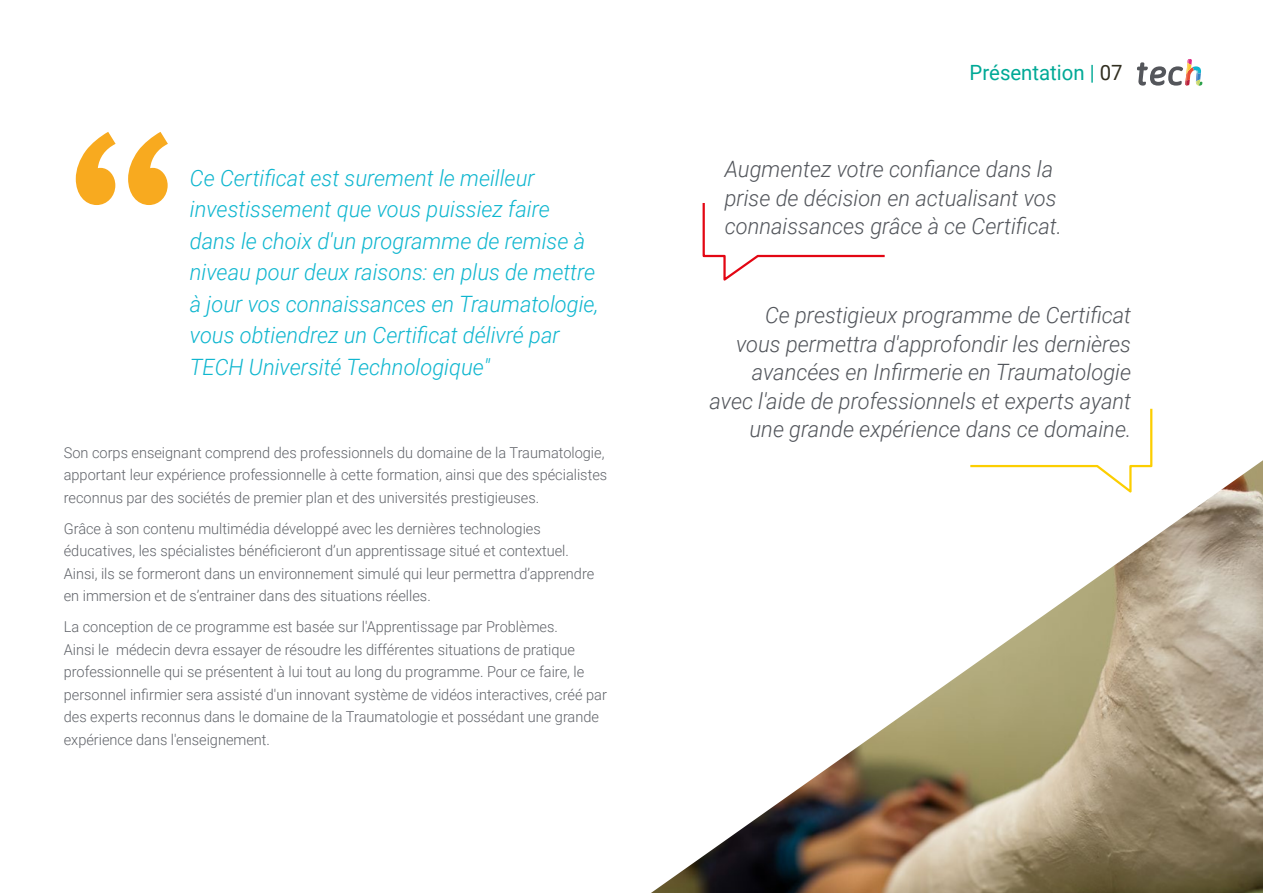
<style>
.page{position:relative;width:1263px;height:893px;background:#fff}
.page>*{position:absolute;margin:0;border:0;box-sizing:border-box;transform-origin:0 0}
.t1{font:italic 300 22.5px/28.5px "Roboto";color:#52555b;text-align:right}
.t2{font:italic 300 22.5px/31.5px "Roboto";color:#0fb6cf}
.t3{font:21px "Roboto";color:#00a996}
.t4{font:300 15px/22.5px "Roboto";color:#61646a}
.s1{color:#312e20}
</style>
<div class="page">
<svg style="left:76px;top:132px;width:92px;height:73px"></svg>
<svg style="left:1150px;top:408px;width:3px;height:52px"></svg>
<img style="left:651px;top:460px;width:612px;height:433px">
<svg style="left:702px;top:203px;width:183px;height:78px"></svg>
<svg style="left:1137px;top:59px;width:65px;height:27px"></svg>
<p class="t2" style="left:190px;top:161px;width:410px">Ce Certificat est surement le meilleur investissement que vous puissiez faire dans le choix d'un programme de remise à niveau pour deux raisons: en plus de mettre à jour vos connaissances en Traumatologie, vous obtiendrez un Certificat délivré par TECH Université Technologique"</p>
<p class="t4" style="left:64px;top:441px;width:545px">Son corps enseignant comprend des professionnels du domaine de la Traumatologie, apportant leur expérience professionnelle à cette formation, ainsi que des spécialistes reconnus par des sociétés de premier plan et des universités prestigieuses.</p>
<p class="t4" style="left:64px;top:517px;width:532px">Grâce à son contenu multimédia développé avec les dernières technologies éducatives, les spécialistes bénéficieront d’un apprentissage situé et contextuel.<br>Ainsi, ils se formeront dans un environnement simulé qui leur permettra d’apprendre en immersion et de s’entrainer dans des situations réelles.</p>
<p class="t4" style="left:64px;top:615px;width:545px">La conception de ce programme est basée sur l'Apprentissage par Problèmes.<br>Ainsi le médecin devra essayer de résoudre les différentes situations de pratique professionnelle qui se présentent à lui tout au long du programme. Pour ce faire, le personnel infirmier sera assisté d'un innovant système de vidéos interactives, créé par des experts reconnus dans le domaine de la Traumatologie et possédant une grande expérience dans l'enseignement.</p>
<h2 class="t3" style="left:970px;top:57px;width:155px">Présentation | <span class="s1">07</span></h2>
<h1 class="t1" style="left:725px;top:154px;width:339px;text-align:left">Augmentez votre confiance dans la prise de décision en actualisant vos connaissances grâce à ce Certificat.</h1>
<h1 class="t1" style="left:709px;top:300px;width:423px">Ce prestigieux programme de Certificat<br>vous permettra d'approfondir les dernières avancées en Infirmerie en Traumatologie avec l'aide de professionnels et experts ayant une grande expérience dans ce domaine.</h1>
</div>
